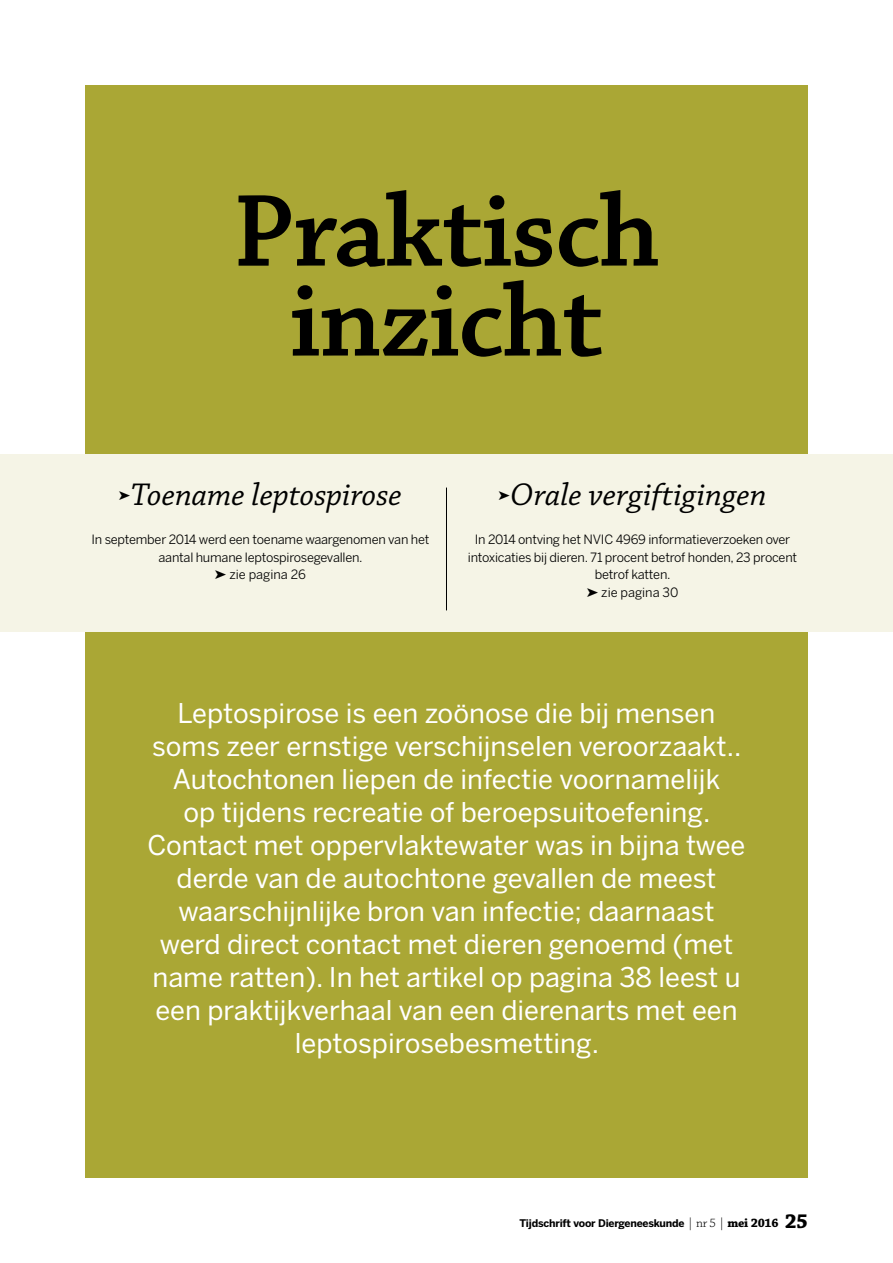
<style>
.page{position:relative;width:893px;height:1263px;background:#fff}
.page>*{position:absolute;margin:0;border:0;box-sizing:border-box;transform-origin:0 0}
.t1{font:600 108px/90px "Chaparral Pro";letter-spacing:-.015em;color:#000;text-align:center}
.t2{font:italic 33px "Chaparral Pro";color:#000}
.t3{font:27px/33px "Benton Sans";color:#fff;text-align:center}
.t4{font:12.75px "Benton Sans";letter-spacing:-.02em;color:#000}
.t5{font:12.75px "Benton Sans";color:#000}
.t6{font:700 10.5px "Benton Sans";letter-spacing:-.02em;color:#000}
.s1{font-family:"Chaparral Pro";font-weight:300;font-size:12.75px}
.s2{font-family:"Chaparral Pro";font-size:12.75px}
.s3{font-family:"Chaparral Pro";font-size:21px}
</style>
<div class="page">
<div style="left:85px;top:85px;width:723px;height:1093px;background:#aaa735"></div>
<div style="left:0;top:454px;width:893px;height:177px;background:#f5f4e6"></div>
<hr style="left:446px;top:487px;width:1px;height:123px;background:#000">
<h1 class="t1" style="left:233px;top:190px;width:429px">Praktisch inzicht</h1>
<p class="t2" style="left:131px;top:476px;width:273px">Toename leptospirose</p>
<p class="t4" style="left:91px;top:532px;width:339px">In september 2014 werd een toename waargenomen van het</p>
<p class="t4" style="left:159px;top:549px;width:206px">aantal humane leptospirosegevallen.</p>
<p class="t5" style="left:229px;top:567px;width:78px">zie pagina 26</p>
<p class="t2" style="left:510px;top:476px;width:258px">Orale vergiftigingen</p>
<p class="t4" style="left:475px;top:532px;width:317px">In 2014 ontving het NVIC 4969 informatieverzoeken over</p>
<p class="t4" style="left:468px;top:549px;width:331px">intoxicaties bij dieren. 71 procent betrof honden, 23 procent</p>
<p class="t4" style="left:595px;top:567px;width:77px">betrof katten.</p>
<p class="t5" style="left:601px;top:585px;width:79px">zie pagina 30</p>
<p class="t3" style="left:147px;top:696px;width:600px">Leptospirose is een zoönose die bij mensen soms zeer ernstige verschijnselen veroorzaakt..<br>Autochtonen liepen de infectie voornamelijk<br>op tijdens recreatie of beroepsuitoefening.<br>Contact met oppervlaktewater was in bijna twee derde van de autochtone gevallen de meest waarschijnlijke bron van infectie; daarnaast werd direct contact met dieren genoemd (met name ratten). In het artikel op pagina 38 leest u een praktijkverhaal van een dierenarts met een leptospirosebesmetting.</p>
<p class="t6" style="left:519px;top:1217px;width:290px">Tijdschrift voor Diergeneeskunde <span class="s1">| nr 5 |</span> <span class="s2">mei 2016</span> <span class="s3">25</span></p>
</div>
